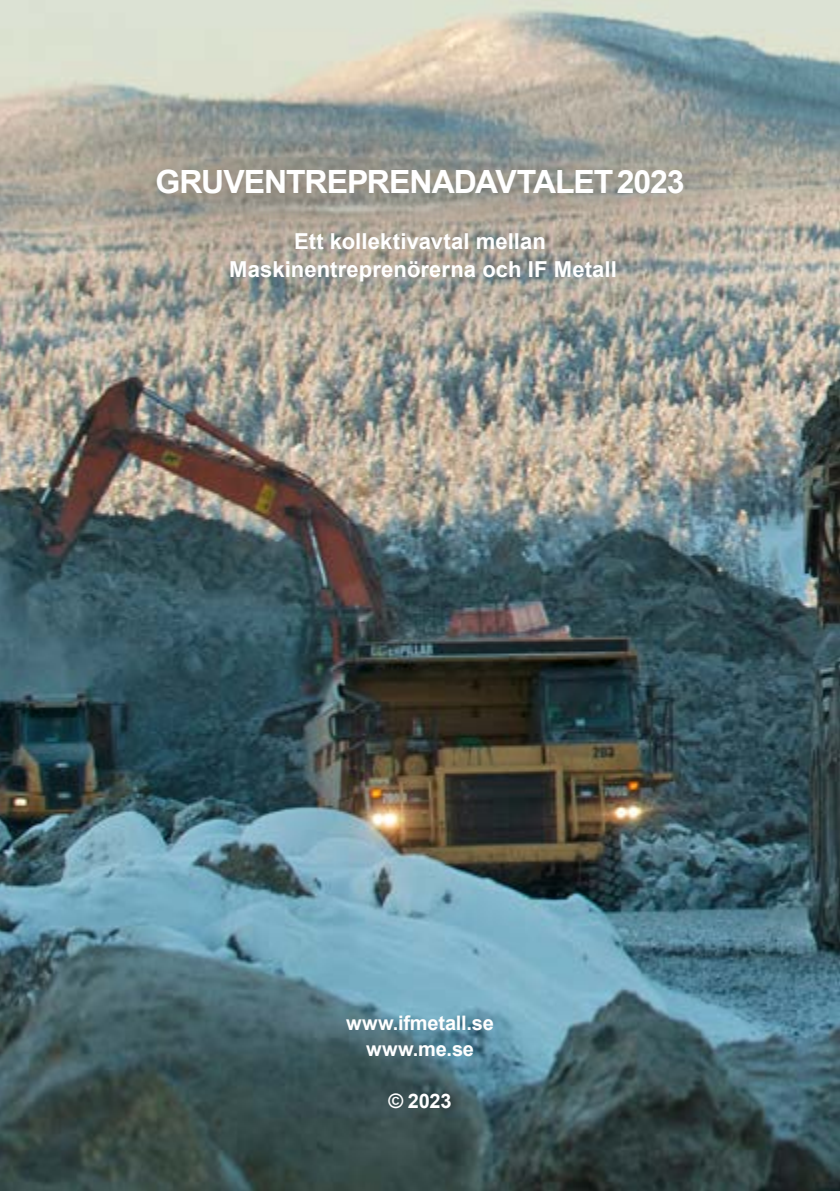
<style>
.page{position:relative;width:840px;height:1191px;background:#fff}
.page>*{position:absolute;margin:0;border:0;box-sizing:border-box;transform-origin:0 0}
.t1{font:700 32px "Arial";letter-spacing:-.03em;color:#fff}
.t2{font:700 22px/28px "Arial";letter-spacing:.005em;color:#fff;text-align:center}
.t3{font:700 20px/26px "Arial";letter-spacing:-.01em;color:#fff;text-align:center}
</style>
<div class="page">
<img style="left:0;top:0;width:839px;height:1191px">
<svg style="left:97px;top:132px;width:645px;height:227px"></svg>
<h1 class="t1" style="left:155px;top:161px;width:530px">GRUVENTREPRENADAVTALET 2023</h1>
<p class="t2" style="left:229px;top:228px;width:389px">Ett kollektivavtal mellan<br>Maskinentreprenörerna och IF Metall</p>
<p class="t3" style="left:346px;top:1010px;width:149px">www.ifmetall.se www.me.se</p>
<p class="t3" style="left:388px;top:1088px;width:65px">© 2023</p>
</div>
